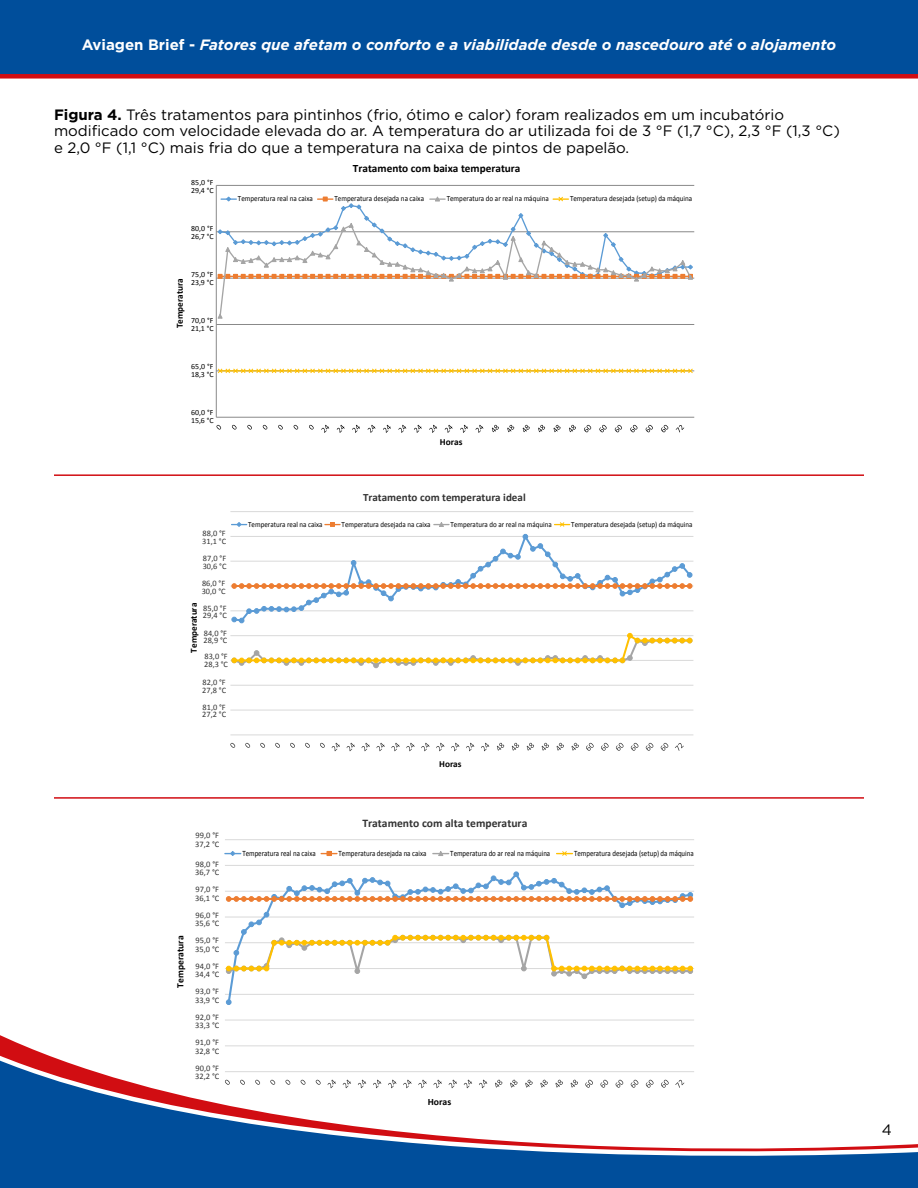
<style>
.page{position:relative;width:918px;height:1188px;background:#fff}
.page>*{position:absolute;margin:0;border:0;box-sizing:border-box;transform-origin:0 0}
.t1{font:15px/16.5px "Gotham";color:#000}
.t2{font:italic 700 15px "Gotham";color:#fff}
.t3{font:700 11.55px "Calibri";color:#333}
.t4{font:700 11.25px "Calibri";color:#000}
.t5{font:700 11.1px "Calibri";color:#333}
.t6{font:700 9.6px "Calibri";color:#000}
.t7{font:700 9.3px "Calibri";color:#000}
.t8{font:8.4px/8.7px "Calibri";color:#333}
.t9{font:8.25px/7.4px "Calibri";color:#333}
.t10{font:8.1px "Calibri";color:#000;scale:.85 1}
.t11{font:7.8px "Calibri";color:#000;scale:.9 1}
.t12{font:7.8px/7.5px "Calibri";color:#000}
.s1{font-style:normal}
.s2{font-weight:700}
</style>
<div class="page">
<svg style="left:0;top:1041px;width:918px;height:147px"></svg>
<div style="left:0;top:0;width:918px;height:79px;background:#004e9b"></div>
<svg style="left:215px;top:184px;width:480px;height:249px"></svg>
<svg style="left:217px;top:196px;width:475px;height:86px"></svg>
<svg style="left:553px;top:196px;width:15px;height:6px"></svg>
<hr style="left:230px;top:511px;width:463px;height:1px;background:#d9d9d9">
<hr style="left:230px;top:536px;width:463px;height:1px;background:#d9d9d9">
<hr style="left:230px;top:561px;width:463px;height:1px;background:#d9d9d9">
<hr style="left:230px;top:586px;width:463px;height:1px;background:#d9d9d9">
<hr style="left:230px;top:611px;width:463px;height:1px;background:#d9d9d9">
<hr style="left:230px;top:635px;width:463px;height:1px;background:#d9d9d9">
<hr style="left:230px;top:660px;width:463px;height:1px;background:#d9d9d9">
<hr style="left:230px;top:685px;width:463px;height:1px;background:#d9d9d9">
<hr style="left:230px;top:710px;width:463px;height:1px;background:#d9d9d9">
<hr style="left:230px;top:735px;width:463px;height:1px;background:#d9d9d9">
<svg style="left:232px;top:642px;width:404px;height:26px"></svg>
<svg style="left:627px;top:633px;width:65px;height:13px"></svg>
<svg style="left:230px;top:743px;width:5px;height:5px"></svg>
<svg style="left:245px;top:743px;width:5px;height:5px"></svg>
<svg style="left:260px;top:743px;width:5px;height:5px"></svg>
<svg style="left:275px;top:743px;width:5px;height:5px"></svg>
<svg style="left:290px;top:743px;width:5px;height:5px"></svg>
<svg style="left:305px;top:743px;width:5px;height:5px"></svg>
<svg style="left:320px;top:743px;width:5px;height:5px"></svg>
<svg style="left:332px;top:743px;width:8px;height:8px"></svg>
<svg style="left:347px;top:743px;width:8px;height:8px"></svg>
<svg style="left:362px;top:743px;width:8px;height:8px"></svg>
<svg style="left:377px;top:743px;width:8px;height:8px"></svg>
<svg style="left:391px;top:743px;width:9px;height:8px"></svg>
<svg style="left:406px;top:743px;width:9px;height:8px"></svg>
<svg style="left:421px;top:743px;width:9px;height:8px"></svg>
<svg style="left:436px;top:743px;width:8px;height:8px"></svg>
<svg style="left:451px;top:743px;width:8px;height:8px"></svg>
<svg style="left:466px;top:743px;width:8px;height:8px"></svg>
<svg style="left:481px;top:743px;width:8px;height:8px"></svg>
<svg style="left:497px;top:743px;width:7px;height:8px"></svg>
<svg style="left:512px;top:743px;width:7px;height:8px"></svg>
<svg style="left:527px;top:743px;width:7px;height:8px"></svg>
<svg style="left:542px;top:743px;width:7px;height:8px"></svg>
<svg style="left:557px;top:743px;width:7px;height:8px"></svg>
<svg style="left:572px;top:743px;width:7px;height:8px"></svg>
<svg style="left:586px;top:743px;width:8px;height:8px"></svg>
<svg style="left:601px;top:743px;width:8px;height:8px"></svg>
<svg style="left:616px;top:743px;width:8px;height:8px"></svg>
<svg style="left:631px;top:743px;width:7px;height:8px"></svg>
<svg style="left:646px;top:743px;width:7px;height:8px"></svg>
<svg style="left:661px;top:743px;width:7px;height:8px"></svg>
<svg style="left:675px;top:743px;width:9px;height:8px"></svg>
<svg style="left:232px;top:522px;width:460px;height:101px"></svg>
<hr style="left:225px;top:839px;width:469px;height:1px;background:#d9d9d9">
<hr style="left:225px;top:865px;width:469px;height:1px;background:#d9d9d9">
<hr style="left:225px;top:891px;width:469px;height:1px;background:#d9d9d9">
<hr style="left:225px;top:917px;width:469px;height:1px;background:#d9d9d9">
<hr style="left:225px;top:942px;width:469px;height:1px;background:#d9d9d9">
<hr style="left:225px;top:968px;width:469px;height:1px;background:#d9d9d9">
<hr style="left:225px;top:994px;width:469px;height:1px;background:#d9d9d9">
<hr style="left:225px;top:1020px;width:469px;height:1px;background:#d9d9d9">
<hr style="left:225px;top:1046px;width:469px;height:1px;background:#d9d9d9">
<hr style="left:225px;top:1071px;width:469px;height:1px;background:#d9d9d9">
<svg style="left:226px;top:1000px;width:5px;height:5px"></svg>
<svg style="left:226px;top:872px;width:467px;height:107px"></svg>
<svg style="left:551px;top:966px;width:142px;height:13px"></svg>
<svg style="left:225px;top:1080px;width:5px;height:5px"></svg>
<svg style="left:240px;top:1080px;width:5px;height:5px"></svg>
<svg style="left:255px;top:1080px;width:5px;height:5px"></svg>
<svg style="left:270px;top:1080px;width:5px;height:5px"></svg>
<svg style="left:285px;top:1080px;width:5px;height:5px"></svg>
<svg style="left:301px;top:1080px;width:5px;height:5px"></svg>
<svg style="left:316px;top:1080px;width:5px;height:5px"></svg>
<svg style="left:328px;top:1080px;width:8px;height:8px"></svg>
<svg style="left:343px;top:1080px;width:8px;height:8px"></svg>
<svg style="left:358px;top:1080px;width:8px;height:8px"></svg>
<svg style="left:373px;top:1080px;width:8px;height:8px"></svg>
<svg style="left:388px;top:1080px;width:8px;height:8px"></svg>
<svg style="left:403px;top:1080px;width:9px;height:8px"></svg>
<svg style="left:418px;top:1080px;width:9px;height:8px"></svg>
<svg style="left:434px;top:1080px;width:8px;height:8px"></svg>
<svg style="left:449px;top:1080px;width:8px;height:8px"></svg>
<svg style="left:464px;top:1080px;width:8px;height:8px"></svg>
<svg style="left:479px;top:1080px;width:8px;height:8px"></svg>
<svg style="left:495px;top:1080px;width:7px;height:8px"></svg>
<svg style="left:510px;top:1080px;width:8px;height:8px"></svg>
<svg style="left:525px;top:1080px;width:8px;height:8px"></svg>
<svg style="left:540px;top:1080px;width:8px;height:8px"></svg>
<svg style="left:556px;top:1080px;width:7px;height:8px"></svg>
<svg style="left:571px;top:1080px;width:7px;height:8px"></svg>
<svg style="left:585px;top:1080px;width:8px;height:8px"></svg>
<svg style="left:600px;top:1080px;width:8px;height:8px"></svg>
<svg style="left:616px;top:1080px;width:7px;height:8px"></svg>
<svg style="left:631px;top:1080px;width:7px;height:8px"></svg>
<svg style="left:646px;top:1080px;width:8px;height:8px"></svg>
<svg style="left:661px;top:1080px;width:8px;height:8px"></svg>
<svg style="left:675px;top:1080px;width:9px;height:8px"></svg>
<svg style="left:225px;top:851px;width:16px;height:5px"></svg>
<svg style="left:433px;top:851px;width:16px;height:5px"></svg>
<svg style="left:557px;top:851px;width:15px;height:5px"></svg>
<svg style="left:321px;top:851px;width:16px;height:5px"></svg>
<hr style="left:54px;top:474px;width:810px;height:2px;background:#d10d12">
<hr style="left:54px;top:797px;width:810px;height:2px;background:#d10d12">
<p class="t2" style="left:82px;top:35px;width:756px"><span class="s1">Aviagen Brief -</span> Fatores que afetam o conforto e a viabilidade desde o nascedouro até o alojamento</p>
<p class="t1" style="left:54px;top:106px;width:787px"><span class="s2">Figura 4.</span> Três tratamentos para pintinhos (frio, ótimo e calor) foram realizados em um incubatório modificado com velocidade elevada do ar. A temperatura do ar utilizada foi de 3 °F (1,7 °C), 2,3 °F (1,3 °C) e 2,0 °F (1,1 °C) mais fria do que a temperatura na caixa de pintos de papelão.</p>
<p class="t12" style="left:191px;top:179px;width:24px">85,0 °F<br>29,4 °C</p>
<p class="t4" style="left:353px;top:160px;width:169px">Tratamento com baixa temperatura</p>
<p class="t11" style="left:238px;top:193px;width:85px">Temperatura real na caixa</p>
<p class="t11" style="left:334px;top:193px;width:101px">Temperatura desejada na caixa</p>
<p class="t11" style="left:447px;top:193px;width:115px">Temperatura do ar real na máquina</p>
<p class="t11" style="left:570px;top:193px;width:137px">Temperatura desejada (setup) da máquina</p>
<p class="t12" style="left:191px;top:225px;width:24px">80,0 °F<br>26,7 °C</p>
<p class="t12" style="left:191px;top:271px;width:24px">75,0 °F<br>23,9 °C</p>
<p class="t12" style="left:191px;top:317px;width:24px">70,0 °F<br>21,1 °C</p>
<p class="t12" style="left:191px;top:363px;width:24px">65,0 °F<br>18,3 °C</p>
<p class="t12" style="left:191px;top:409px;width:24px">60,0 °F<br>15,6 °C</p>
<p class="t7" style="left:173px;top:328px;width:52px;rotate:-90deg">Temperatura</p>
<p class="t9" style="left:202px;top:530px;width:25px">88,0 °F<br>31,1 °C</p>
<p class="t9" style="left:203px;top:555px;width:25px">87,0 °F<br>30,6 °C</p>
<p class="t9" style="left:202px;top:580px;width:25px">86,0 °F<br>30,0 °C</p>
<p class="t9" style="left:203px;top:604px;width:25px">85,0 °F<br>29,4 °C</p>
<p class="t9" style="left:204px;top:629px;width:25px">84,0 °F<br>28,9 °C</p>
<p class="t9" style="left:204px;top:653px;width:25px">83,0 °F<br>28,3 °C</p>
<p class="t9" style="left:202px;top:679px;width:25px">82,0 °F<br>27,8 °C</p>
<p class="t9" style="left:202px;top:703px;width:25px">81,0 °F<br>27,2 °C</p>
<p class="t7" style="left:187px;top:653px;width:51px;rotate:-90deg">Temperatura</p>
<p class="t7" style="left:440px;top:435px;width:24px">Horas</p>
<p class="t5" style="left:363px;top:489px;width:164px">Tratamento com temperatura ideal</p>
<p class="t11" style="left:248px;top:519px;width:84px">Temperatura real na caixa</p>
<p class="t11" style="left:342px;top:519px;width:100px">Temperatura desejada na caixa</p>
<p class="t11" style="left:451px;top:519px;width:114px">Temperatura do ar real na máquina</p>
<p class="t11" style="left:571px;top:519px;width:136px">Temperatura desejada (setup) da máquina</p>
<p class="t7" style="left:439px;top:757px;width:24px">Horas</p>
<p class="t6" style="left:174px;top:988px;width:54px;rotate:-90deg">Temperatura</p>
<p class="t8" style="left:195px;top:831px;width:26px">99,0 °F<br>37,2 °C</p>
<p class="t8" style="left:195px;top:859px;width:26px">98,0 °F<br>36,7 °C</p>
<p class="t8" style="left:195px;top:885px;width:26px">97,0 °F<br>36,1 °C</p>
<p class="t8" style="left:195px;top:910px;width:26px">96,0 °F<br>35,6 °C</p>
<p class="t8" style="left:195px;top:936px;width:26px">95,0 °F<br>35,0 °C</p>
<p class="t8" style="left:195px;top:961px;width:26px">94,0 °F<br>34,4 °C</p>
<p class="t8" style="left:195px;top:987px;width:26px">93,0 °F<br>33,9 °C</p>
<p class="t8" style="left:195px;top:1012px;width:26px">92,0 °F<br>33,3 °C</p>
<p class="t8" style="left:195px;top:1038px;width:26px">91,0 °F<br>32,8 °C</p>
<p class="t8" style="left:195px;top:1063px;width:26px">90,0 °F<br>32,2 °C</p>
<p class="t3" style="left:362px;top:815px;width:167px">Tratamento com alta temperatura</p>
<p class="t10" style="left:242px;top:848px;width:88px">Temperatura real na caixa</p>
<p class="t10" style="left:339px;top:848px;width:105px">Temperatura desejada na caixa</p>
<p class="t10" style="left:450px;top:848px;width:119px">Temperatura do ar real na máquina</p>
<p class="t10" style="left:574px;top:848px;width:142px">Temperatura desejada (setup) da máquina</p>
<p class="t6" style="left:428px;top:1095px;width:25px">Horas</p>
<p class="t1" style="left:882px;top:1121px;width:12px">4</p>
</div>
